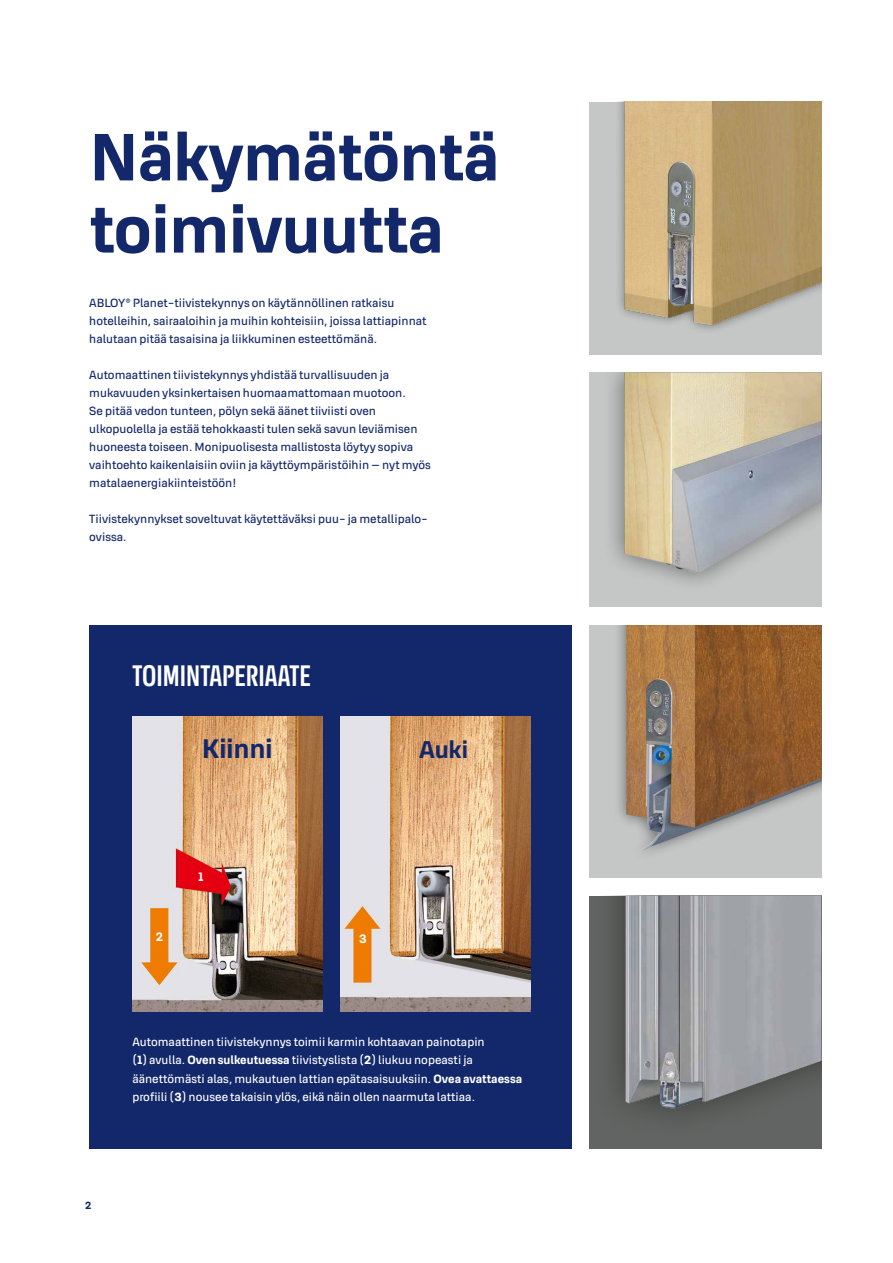
<style>
.page{position:relative;width:893px;height:1263px;background:#fff}
.page>*{position:absolute;margin:0;border:0;box-sizing:border-box;transform-origin:0 0}
.t1{font:700 67.5px/72.2px "Abloy Sans OT";letter-spacing:-.015em;color:#13286b}
.t2{font:700 condensed 30px "Abloy Sans OT";color:#fff}
.t3{font:700 27.15px "Abloy Sans OT";letter-spacing:-.015em;color:#13286b}
.t4{font:700 24.6px "Abloy Sans OT";color:#13286b}
.t5{font:700 12.3px "Abloy Sans";color:#fff}
.t6{font:12px/18px "Abloy Sans OT";color:#13286b}
.t7{font:12px/18px "Abloy Sans OT";color:#fff}
.t8{font:700 10.5px "Abloy Sans OT";color:#13286b}
.s1{font-weight:700}
</style>
<div class="page">
<div style="left:89px;top:625px;width:483px;height:523px;background:#13286b"></div>
<div style="left:589px;top:372px;width:232px;height:235px;background:#c5c7c7"></div>
<div style="left:603px;top:372px;width:218px;height:221px;background:#12120d;opacity:.5"></div>
<img style="left:624px;top:372px;width:197px;height:201px">
<div style="left:589px;top:896px;width:232px;height:252px;background:#626463"></div>
<div style="left:592px;top:896px;width:229px;height:244px;background:#12120d;opacity:.5"></div>
<img style="left:625px;top:896px;width:134px;height:212px">
<div style="left:589px;top:102px;width:232px;height:252px;background:#c5c7c7"></div>
<img style="left:619px;top:102px;width:202px;height:228px">
<div style="left:589px;top:625px;width:232px;height:253px;background:#c5c7c7"></div>
<div style="left:613px;top:625px;width:208px;height:237px;background:#12120d;opacity:.5"></div>
<img style="left:626px;top:625px;width:195px;height:225px">
<img style="left:132px;top:716px;width:190px;height:296px">
<img style="left:340px;top:716px;width:190px;height:296px">
<h1 class="t1" style="left:89px;top:117px;width:412px">Näkymätöntä toimivuutta</h1>
<p class="t6" style="left:89px;top:293px;width:339px">ABLOY® Planet-tiivistekynnys on käytännöllinen ratkaisu hotelleihin, sairaaloihin ja muihin kohteisiin, joissa lattiapinnat halutaan pitää tasaisina ja liikkuminen esteettömänä.</p>
<p class="t6" style="left:89px;top:365px;width:343px">Automaattinen tiivistekynnys yhdistää turvallisuuden ja mukavuuden yksinkertaisen huomaamattomaan muotoon.<br>Se pitää vedon tunteen, pölyn sekä äänet tiiviisti oven ulkopuolella ja estää tehokkaasti tulen sekä savun leviämisen huoneesta toiseen. Monipuolisesta mallistosta löytyy sopiva vaihtoehto kaikenlaisiin oviin ja käyttöympäristöihin – nyt myös matalaenergiakiinteistöön!</p>
<p class="t6" style="left:89px;top:509px;width:340px">Tiivistekynnykset soveltuvat käytettäväksi puu- ja metallipalo&shy;ovissa.</p>
<h2 class="t2" style="left:133px;top:655px;width:180px">TOIMINTAPERIAATE</h2>
<h3 class="t3" style="left:202px;top:729px;width:72px">Kiinni</h3>
<p class="t5" style="left:156px;top:928px;width:9px">2</p>
<p class="t5" style="left:198px;top:868px;width:7px">1</p>
<p class="t5" style="left:359px;top:930px;width:9px">3</p>
<h3 class="t4" style="left:419px;top:731px;width:51px">Auki</h3>
<p class="t8" style="left:85px;top:1198px;width:8px">2</p>
<p class="t7" style="left:132px;top:1032px;width:391px">Automaattinen tiivistekynnys toimii karmin kohtaavan painotapin<br>(<span class="s1">1</span>) avulla. <span class="s1">Oven sulkeutuessa</span> tiivistyslista (<span class="s1">2</span>) liukuu nopeasti ja äänettömästi alas, mukautuen lattian epätasaisuuksiin. <span class="s1">Ovea avattaessa </span>profiili (<span class="s1">3</span>) nousee takaisin ylös, eikä näin ollen naarmuta lattiaa.</p>
</div>
